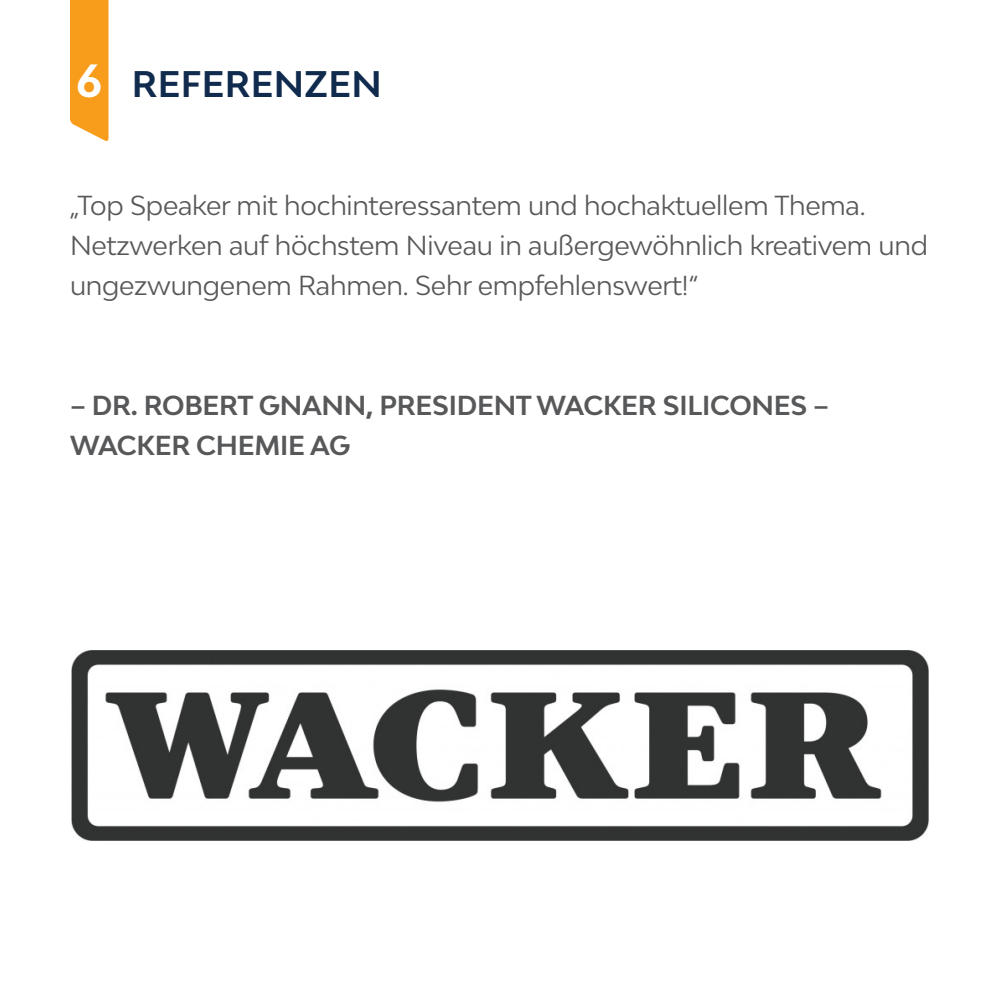
<style>
.page{position:relative;width:1000px;height:1000px;background:#fff}
.page>*{position:absolute;margin:0;border:0;box-sizing:border-box;transform-origin:0 0}
.t1{font:700 44px "Bw Modelica";color:#fff}
.t2{font:700 35px "Bw Modelica";letter-spacing:.01em;color:#102b4d}
.t3{font:26px/40px "Bw Modelica";letter-spacing:-.01em;color:#57585a}
.t4{font:700 26px/40px "Bw Modelica";letter-spacing:-.01em;color:#57585a}
</style>
<div class="page">
<div style="left:70px;top:0;width:38px;height:141px;background:#f89c1c"></div>
<img style="left:71px;top:650px;width:858px;height:191px">
<p class="t1" style="left:76px;top:52px;width:27px">6</p>
<p class="t2" style="left:132px;top:62px;width:252px">REFERENZEN</p>
<p class="t3" style="left:70px;top:185px;width:860px">„Top Speaker mit hochinteressantem und hochaktuellem Thema.<br>Netzwerken auf höchstem Niveau in außergewöhnlich kreativem und ungezwungenem Rahmen. Sehr empfehlenswert!“</p>
<p class="t4" style="left:70px;top:385px;width:761px">– DR. ROBERT GNANN, PRESIDENT WACKER SILICONES –<br>WACKER CHEMIE AG</p>
</div>
